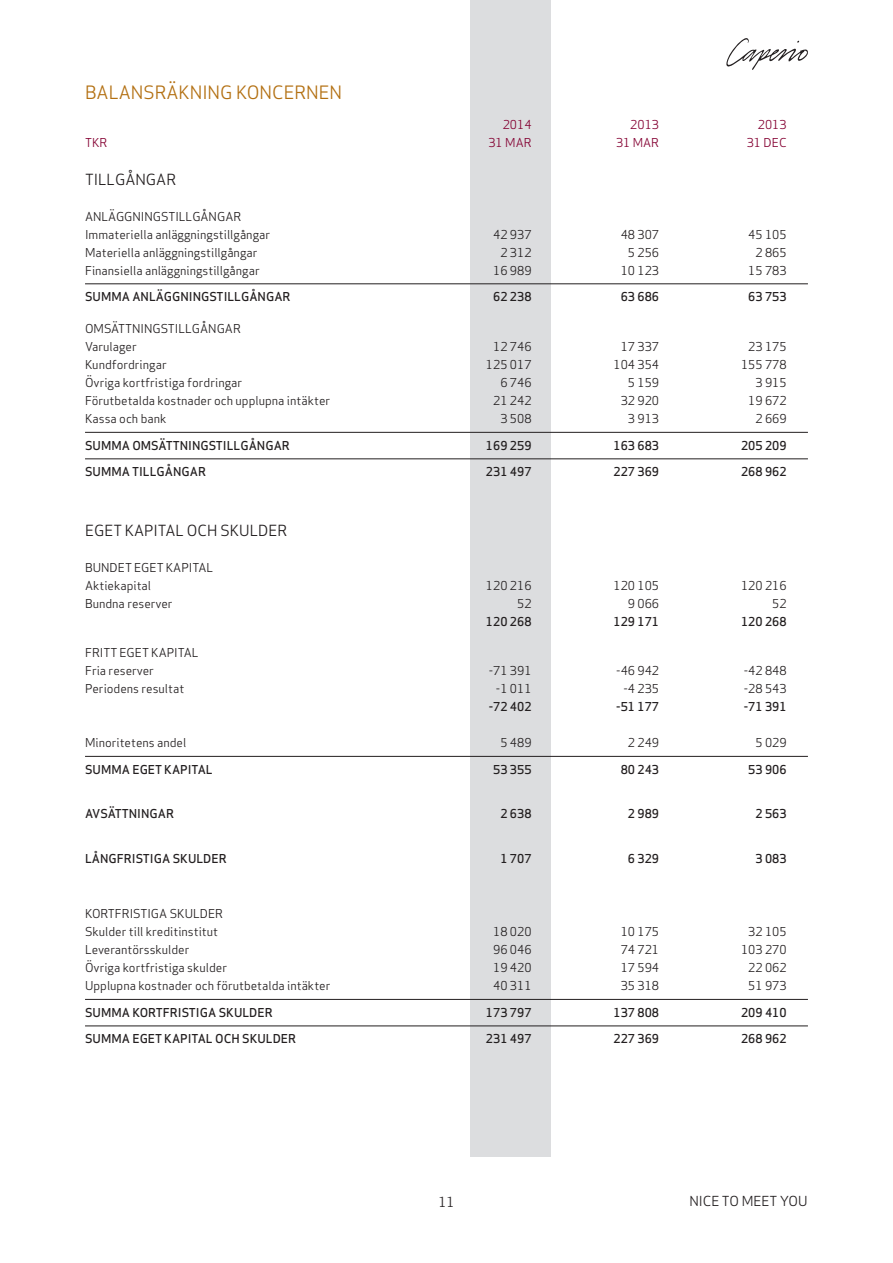
<style>
.page{position:relative;width:893px;height:1263px;background:#fff}
.page>*{position:absolute;margin:0;border:0;box-sizing:border-box;transform-origin:0 0}
.t1{font:18px "Apex Sans";color:#b37012}
.t2{font:15px "Apex Sans";color:#231f20}
.t3{font:13.5px "Apex Sans";color:#231f20}
._4K_Data{font:12px "Apex Sans";color:#231f20}
._4K_Summa{font:500 12px "Apex Sans";color:#231f20}
._4K_Summa_utan_rad{font:500 12px "Apex Sans";color:#231f20}
._4K_RÖD{font:12px "Apex Sans";color:#840132}
</style>
<div class="page">
<svg style="left:726px;top:38px;width:82px;height:32px"></svg>
<div style="left:471px;top:0;width:80px;height:1157px;background:#dcdddf"></div>
<hr style="left:85px;top:284px;width:723px;height:1px;background:#231f20">
<hr style="left:85px;top:432px;width:723px;height:1px;background:#231f20">
<hr style="left:85px;top:459px;width:723px;height:1px;background:#231f20">
<hr style="left:85px;top:756px;width:723px;height:1px;background:#231f20">
<hr style="left:85px;top:999px;width:723px;height:1px;background:#231f20">
<hr style="left:85px;top:1026px;width:723px;height:1px;background:#231f20">
<h2 class="t1" style="left:85px;top:77px;width:259px">BALANSRÄKNING KONCERNEN</h2>
<p class="_4K_RÖD" style="left:503px;top:115px;width:30px">2014</p>
<p class="_4K_RÖD" style="left:630px;top:115px;width:30px">2013</p>
<p class="_4K_RÖD" style="left:758px;top:115px;width:30px">2013</p>
<p class="_4K_RÖD" style="left:85px;top:133px;width:24px">TKR</p>
<p class="_4K_RÖD" style="left:488px;top:133px;width:45px">31 MAR</p>
<p class="_4K_RÖD" style="left:616px;top:133px;width:45px">31 MAR</p>
<p class="_4K_RÖD" style="left:747px;top:133px;width:41px">31 DEC</p>
<h3 class="t2" style="left:85px;top:167px;width:93px">TILLGÅNGAR</h3>
<h4 class="_4K_Data" style="left:85px;top:206px;width:158px">ANLÄGGNINGSTILLGÅNGAR</h4>
<p class="_4K_Data" style="left:85px;top:224px;width:187px">Immateriella anläggningstillgångar</p>
<p class="_4K_Data" style="left:493px;top:224px;width:40px">42 937</p>
<p class="_4K_Data" style="left:621px;top:224px;width:40px">48 307</p>
<p class="_4K_Data" style="left:748px;top:224px;width:40px">45 105</p>
<p class="_4K_Data" style="left:85px;top:242px;width:174px">Materiella anläggningstillgångar</p>
<p class="_4K_Data" style="left:500px;top:242px;width:33px">2 312</p>
<p class="_4K_Data" style="left:628px;top:242px;width:33px">5 256</p>
<p class="_4K_Data" style="left:755px;top:242px;width:33px">2 865</p>
<p class="_4K_Data" style="left:85px;top:260px;width:176px">Finansiella anläggningstillgångar</p>
<p class="_4K_Data" style="left:493px;top:260px;width:40px">16 989</p>
<p class="_4K_Data" style="left:621px;top:260px;width:40px">10 123</p>
<p class="_4K_Data" style="left:748px;top:260px;width:40px">15 783</p>
<p class="_4K_Summa" style="left:85px;top:286px;width:207px">SUMMA ANLÄGGNINGSTILLGÅNGAR</p>
<p class="_4K_Summa" style="left:493px;top:286px;width:40px">62 238</p>
<p class="_4K_Summa" style="left:621px;top:286px;width:40px">63 686</p>
<p class="_4K_Summa" style="left:748px;top:286px;width:40px">63 753</p>
<h4 class="_4K_Data" style="left:85px;top:319px;width:157px">OMSÄTTNINGSTILLGÅNGAR</h4>
<p class="_4K_Data" style="left:85px;top:337px;width:53px">Varulager</p>
<p class="_4K_Data" style="left:493px;top:337px;width:40px">12 746</p>
<p class="_4K_Data" style="left:621px;top:337px;width:40px">17 337</p>
<p class="_4K_Data" style="left:748px;top:337px;width:40px">23 175</p>
<p class="_4K_Data" style="left:85px;top:355px;width:83px">Kundfordringar</p>
<p class="_4K_Data" style="left:486px;top:355px;width:47px">125 017</p>
<p class="_4K_Data" style="left:613px;top:355px;width:47px">104 354</p>
<p class="_4K_Data" style="left:741px;top:355px;width:47px">155 778</p>
<p class="_4K_Data" style="left:85px;top:373px;width:159px">Övriga kortfristiga fordringar</p>
<p class="_4K_Data" style="left:500px;top:373px;width:33px">6 746</p>
<p class="_4K_Data" style="left:628px;top:373px;width:33px">5 159</p>
<p class="_4K_Data" style="left:755px;top:373px;width:33px">3 915</p>
<p class="_4K_Data" style="left:85px;top:391px;width:247px">Förutbetalda kostnader och upplupna intäkter</p>
<p class="_4K_Data" style="left:493px;top:391px;width:40px">21 242</p>
<p class="_4K_Data" style="left:621px;top:391px;width:40px">32 920</p>
<p class="_4K_Data" style="left:748px;top:391px;width:40px">19 672</p>
<p class="_4K_Data" style="left:85px;top:409px;width:83px">Kassa och bank</p>
<p class="_4K_Data" style="left:500px;top:409px;width:33px">3 508</p>
<p class="_4K_Data" style="left:628px;top:409px;width:33px">3 913</p>
<p class="_4K_Data" style="left:755px;top:409px;width:33px">2 669</p>
<p class="_4K_Summa" style="left:85px;top:435px;width:206px">SUMMA OMSÄTTNINGSTILLGÅNGAR</p>
<p class="_4K_Summa" style="left:486px;top:435px;width:47px">169 259</p>
<p class="_4K_Summa" style="left:613px;top:435px;width:47px">163 683</p>
<p class="_4K_Summa" style="left:741px;top:435px;width:47px">205 209</p>
<p class="_4K_Summa" style="left:85px;top:461px;width:122px">SUMMA TILLGÅNGAR</p>
<p class="_4K_Summa" style="left:486px;top:461px;width:47px">231 497</p>
<p class="_4K_Summa" style="left:613px;top:461px;width:47px">227 369</p>
<p class="_4K_Summa" style="left:741px;top:461px;width:47px">268 962</p>
<h3 class="t2" style="left:85px;top:518px;width:204px">EGET KAPITAL OCH SKULDER</h3>
<h4 class="_4K_Data" style="left:85px;top:557px;width:130px">BUNDET EGET KAPITAL</h4>
<p class="_4K_Data" style="left:85px;top:575px;width:68px">Aktiekapital</p>
<p class="_4K_Data" style="left:486px;top:575px;width:47px">120 216</p>
<p class="_4K_Data" style="left:613px;top:575px;width:47px">120 105</p>
<p class="_4K_Data" style="left:741px;top:575px;width:47px">120 216</p>
<p class="_4K_Data" style="left:85px;top:593px;width:89px">Bundna reserver</p>
<p class="_4K_Data" style="left:517px;top:593px;width:16px">52</p>
<p class="_4K_Data" style="left:628px;top:593px;width:33px">9 066</p>
<p class="_4K_Data" style="left:772px;top:593px;width:16px">52</p>
<h5 class="_4K_Summa" style="left:486px;top:611px;width:47px">120 268</h5>
<h5 class="_4K_Summa" style="left:613px;top:611px;width:47px">129 171</h5>
<h5 class="_4K_Summa" style="left:741px;top:611px;width:47px">120 268</h5>
<h4 class="_4K_Data" style="left:85px;top:643px;width:115px">FRITT EGET KAPITAL</h4>
<p class="_4K_Data" style="left:85px;top:661px;width:70px">Fria reserver</p>
<p class="_4K_Data" style="left:489px;top:661px;width:44px">-71 391</p>
<p class="_4K_Data" style="left:616px;top:661px;width:44px">-46 942</p>
<p class="_4K_Data" style="left:744px;top:661px;width:44px">-42 848</p>
<p class="_4K_Data" style="left:85px;top:679px;width:101px">Periodens resultat</p>
<p class="_4K_Data" style="left:496px;top:679px;width:37px">-1 011</p>
<p class="_4K_Data" style="left:623px;top:679px;width:37px">-4 235</p>
<p class="_4K_Data" style="left:744px;top:679px;width:44px">-28 543</p>
<h5 class="_4K_Summa" style="left:489px;top:696px;width:44px">-72 402</h5>
<h5 class="_4K_Summa" style="left:616px;top:696px;width:44px">-51 177</h5>
<h5 class="_4K_Summa" style="left:744px;top:696px;width:44px">-71 391</h5>
<p class="_4K_Data" style="left:85px;top:733px;width:103px">Minoritetens andel</p>
<p class="_4K_Data" style="left:500px;top:733px;width:33px">5 489</p>
<p class="_4K_Data" style="left:628px;top:733px;width:33px">2 249</p>
<p class="_4K_Data" style="left:755px;top:733px;width:33px">5 029</p>
<p class="_4K_Summa" style="left:85px;top:759px;width:129px">SUMMA EGET KAPITAL</p>
<p class="_4K_Summa" style="left:493px;top:759px;width:40px">53 355</p>
<p class="_4K_Summa" style="left:621px;top:759px;width:40px">80 243</p>
<p class="_4K_Summa" style="left:748px;top:759px;width:40px">53 906</p>
<p class="_4K_Summa_utan_rad" style="left:85px;top:803px;width:91px">AVSÄTTNINGAR</p>
<p class="_4K_Summa_utan_rad" style="left:500px;top:803px;width:33px">2 638</p>
<p class="_4K_Summa_utan_rad" style="left:628px;top:803px;width:33px">2 989</p>
<p class="_4K_Summa_utan_rad" style="left:755px;top:803px;width:33px">2 563</p>
<p class="_4K_Summa_utan_rad" style="left:85px;top:848px;width:143px">LÅNGFRISTIGA SKULDER</p>
<p class="_4K_Summa_utan_rad" style="left:500px;top:848px;width:33px">1 707</p>
<p class="_4K_Summa_utan_rad" style="left:628px;top:848px;width:33px">6 329</p>
<p class="_4K_Summa_utan_rad" style="left:755px;top:848px;width:33px">3 083</p>
<h4 class="_4K_Data" style="left:85px;top:904px;width:139px">KORTFRISTIGA SKULDER</h4>
<p class="_4K_Data" style="left:85px;top:922px;width:135px">Skulder till kreditinstitut</p>
<p class="_4K_Data" style="left:493px;top:922px;width:40px">18 020</p>
<p class="_4K_Data" style="left:621px;top:922px;width:40px">10 175</p>
<p class="_4K_Data" style="left:748px;top:922px;width:40px">32 105</p>
<p class="_4K_Data" style="left:85px;top:940px;width:106px">Leverantörsskulder</p>
<p class="_4K_Data" style="left:493px;top:940px;width:40px">96 046</p>
<p class="_4K_Data" style="left:621px;top:940px;width:40px">74 721</p>
<p class="_4K_Data" style="left:741px;top:940px;width:47px">103 270</p>
<p class="_4K_Data" style="left:85px;top:958px;width:144px">Övriga kortfristiga skulder</p>
<p class="_4K_Data" style="left:493px;top:958px;width:40px">19 420</p>
<p class="_4K_Data" style="left:621px;top:958px;width:40px">17 594</p>
<p class="_4K_Data" style="left:748px;top:958px;width:40px">22 062</p>
<p class="_4K_Data" style="left:85px;top:976px;width:247px">Upplupna kostnader och förutbetalda intäkter</p>
<p class="_4K_Data" style="left:493px;top:976px;width:40px">40 311</p>
<p class="_4K_Data" style="left:621px;top:976px;width:40px">35 318</p>
<p class="_4K_Data" style="left:748px;top:976px;width:40px">51 973</p>
<p class="_4K_Summa" style="left:85px;top:1002px;width:189px">SUMMA KORTFRISTIGA SKULDER</p>
<p class="_4K_Summa" style="left:486px;top:1002px;width:47px">173 797</p>
<p class="_4K_Summa" style="left:613px;top:1002px;width:47px">137 808</p>
<p class="_4K_Summa" style="left:741px;top:1002px;width:47px">209 410</p>
<p class="_4K_Summa" style="left:85px;top:1028px;width:213px">SUMMA EGET KAPITAL OCH SKULDER</p>
<p class="_4K_Summa" style="left:486px;top:1028px;width:47px">231 497</p>
<p class="_4K_Summa" style="left:613px;top:1028px;width:47px">227 369</p>
<p class="_4K_Summa" style="left:741px;top:1028px;width:47px">268 962</p>
<p class="t3" style="left:438px;top:1191px;width:18px">11</p>
<p class="t3" style="left:689px;top:1190px;width:120px">NICE TO MEET YOU</p>
</div>
